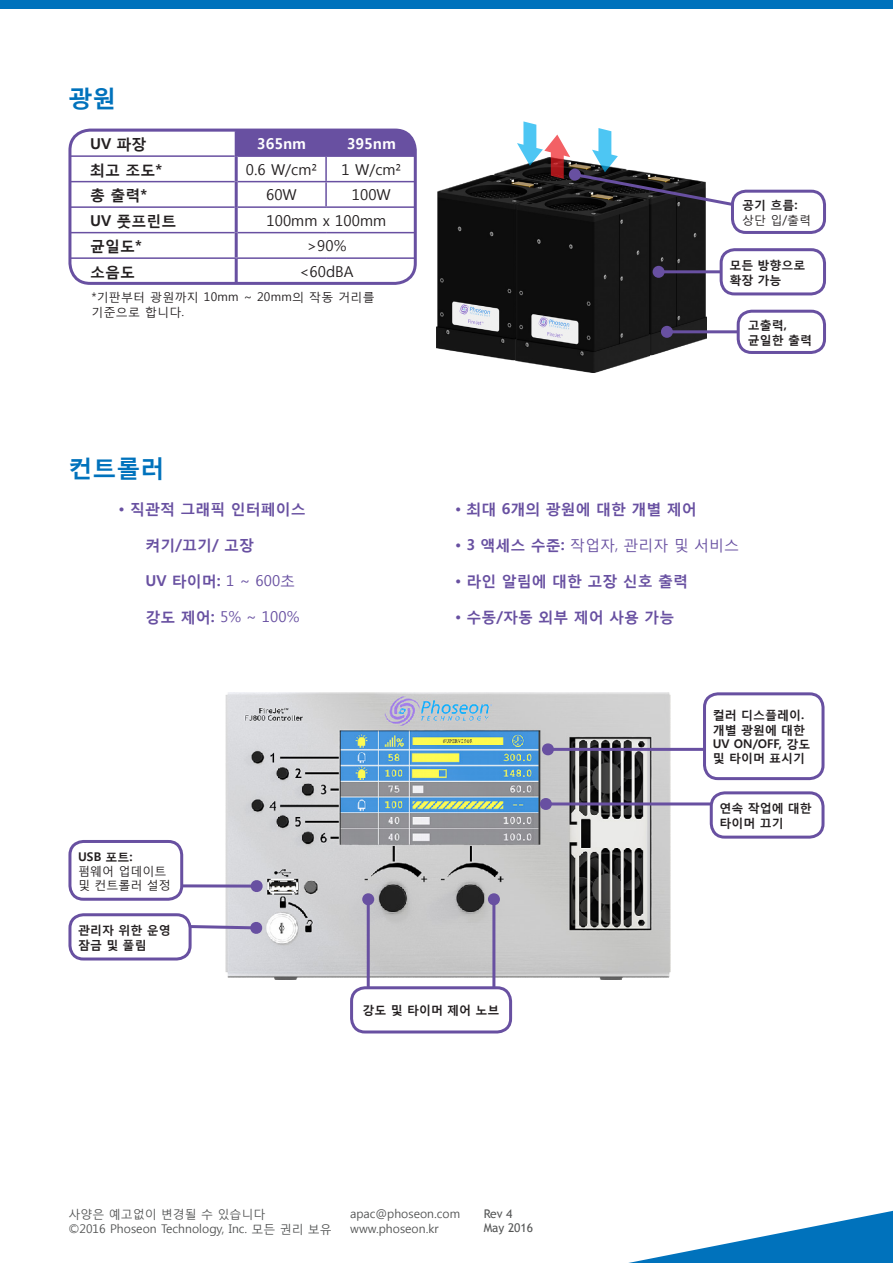
<style>
.page{position:relative;width:893px;height:1263px;background:#fff}
.page>*{position:absolute;margin:0;border:0;box-sizing:border-box;transform-origin:0 0}
.Product_name{font:700 24px "Malgun Gothic";color:#0072bc}
.t1{font:700 15px "Malgun Gothic";color:#6850a1}
.Table{font:15px "Malgun Gothic";color:#231f20}
.t2{font:15px "Malgun Gothic";color:#6850a1}
.Table-2{font:700 15px "Malgun Gothic";color:#231f20}
.Table-3{font:700 15px "Malgun Gothic";color:#fff}
.callouts{font:700 12px/14.4px "Malgun Gothic";color:#231f20}
.t3{font:12px/14.4px "Malgun Gothic";color:#545555}
.Product_name-2{font:12px/14.4px "Malgun Gothic";letter-spacing:.015em;color:#231f20}
.callouts-2{font:12px/14.4px "Malgun Gothic";color:#231f20}
.t4{font:12px/14.4px "Trebuchet MS";color:#545555}
.s1{font-weight:400}
.s2{font-weight:700}
</style>
<div class="page">
<div style="left:0;top:0;width:893px;height:9px;background:#0072bc"></div>
<svg style="left:628px;top:1210px;width:265px;height:53px"></svg>
<img style="left:437px;top:166px;width:270px;height:207px">
<svg style="left:517px;top:121px;width:258px;height:94px"></svg>
<div style="left:569px;top:169px;width:12px;height:12px;background:#6850a1;border-radius:50%"></div>
<hr style="left:667px;top:330px;width:82px;height:3px;background:#6850a1">
<div style="left:661px;top:326px;width:12px;height:12px;background:#6850a1;border-radius:50%"></div>
<hr style="left:659px;top:270px;width:92px;height:3px;background:#6850a1">
<div style="left:653px;top:266px;width:12px;height:12px;background:#6850a1;border-radius:50%"></div>
<div style="left:732px;top:191px;width:92px;height:41px;background:#fff;border-radius:14px"></div>
<div style="left:731px;top:190px;width:95px;height:44px;border:3px solid #6850a1;border-radius:14px"></div>
<div style="left:721px;top:250px;width:103px;height:44px;background:#fff;border-radius:14px"></div>
<div style="left:720px;top:248px;width:106px;height:47px;border:3px solid #6850a1;border-radius:14px"></div>
<div style="left:738px;top:311px;width:86px;height:41px;background:#fff;border-radius:14px"></div>
<div style="left:737px;top:310px;width:89px;height:44px;border:3px solid #6850a1;border-radius:14px"></div>
<div style="left:238px;top:131px;width:177px;height:24px;background:#6850a1"></div>
<hr style="left:326px;top:130px;width:89px;height:1px;background:#6850a1">
<hr style="left:70px;top:130px;width:166px;height:1px;background:#6850a1">
<hr style="left:70px;top:155px;width:165px;height:2px;background:#6850a1">
<hr style="left:238px;top:155px;width:88px;height:2px;background:#6850a1">
<hr style="left:326px;top:155px;width:89px;height:2px;background:#6850a1">
<hr style="left:70px;top:181px;width:165px;height:1px;background:#6850a1">
<hr style="left:238px;top:181px;width:88px;height:1px;background:#6850a1">
<hr style="left:326px;top:181px;width:89px;height:1px;background:#6850a1">
<hr style="left:70px;top:206px;width:165px;height:2px;background:#6850a1">
<hr style="left:238px;top:206px;width:88px;height:2px;background:#6850a1">
<hr style="left:326px;top:206px;width:89px;height:2px;background:#6850a1">
<hr style="left:70px;top:232px;width:165px;height:1px;background:#6850a1">
<hr style="left:238px;top:232px;width:88px;height:1px;background:#6850a1">
<hr style="left:326px;top:232px;width:89px;height:1px;background:#6850a1">
<hr style="left:235px;top:131px;width:3px;height:25px;background:#6850a1">
<hr style="left:235px;top:156px;width:3px;height:26px;background:#6850a1">
<hr style="left:235px;top:182px;width:3px;height:25px;background:#6850a1">
<hr style="left:235px;top:207px;width:3px;height:26px;background:#6850a1">
<hr style="left:235px;top:233px;width:3px;height:24px;background:#6850a1">
<hr style="left:235px;top:259px;width:3px;height:24px;background:#6850a1">
<hr style="left:236px;top:257px;width:90px;height:2px;background:#6850a1">
<hr style="left:326px;top:257px;width:89px;height:2px;background:#6850a1">
<hr style="left:70px;top:257px;width:166px;height:2px;background:#6850a1">
<hr style="left:325px;top:182px;width:2px;height:24px;background:#6850a1">
<hr style="left:325px;top:157px;width:2px;height:24px;background:#6850a1">
<hr style="left:325px;top:131px;width:2px;height:24px;background:#6850a1">
<div style="left:68px;top:129px;width:349px;height:156px;border:3px solid #6850a1;border-radius:20px"></div>
<img style="left:225px;top:692px;width:445px;height:287px">
<hr style="left:548px;top:748px;width:177px;height:3px;background:#6850a1">
<svg style="left:541px;top:743px;width:14px;height:13px"></svg>
<hr style="left:546px;top:802px;width:166px;height:3px;background:#6850a1">
<svg style="left:539px;top:797px;width:13px;height:13px"></svg>
<hr style="left:165px;top:884px;width:92px;height:3px;background:#6850a1">
<svg style="left:250px;top:879px;width:13px;height:14px"></svg>
<hr style="left:367px;top:899px;width:3px;height:92px;background:#6850a1">
<div style="left:362px;top:893px;width:12px;height:12px;background:#6850a1;border-radius:50%"></div>
<hr style="left:492px;top:899px;width:3px;height:92px;background:#6850a1">
<div style="left:488px;top:893px;width:12px;height:12px;background:#6850a1;border-radius:50%"></div>
<svg style="left:192px;top:921px;width:71px;height:13px"></svg>
<div style="left:70px;top:841px;width:112px;height:58px;background:#fff;border-radius:14px"></div>
<div style="left:68px;top:840px;width:115px;height:61px;border:3px solid #6850a1;border-radius:14px"></div>
<div style="left:68px;top:913px;width:124px;height:47px;border:3px solid #6850a1;border-radius:14px"></div>
<div style="left:704px;top:694px;width:119px;height:85px;background:#fff;border-radius:14px"></div>
<div style="left:703px;top:692px;width:121px;height:88px;border:3px solid #6850a1;border-radius:14px"></div>
<div style="left:710px;top:791px;width:114px;height:48px;border:3px solid #6850a1;border-radius:14px"></div>
<div style="left:352px;top:988px;width:159px;height:44px;background:#fff;border-radius:14px"></div>
<div style="left:350px;top:986px;width:162px;height:47px;border:3px solid #6850a1;border-radius:14px"></div>
<p class="Product_name" style="left:68px;top:83px;width:50px">광원</p>
<p class="Table-2" style="left:90px;top:135px;width:58px">UV 파장</p>
<p class="Table-3" style="left:257px;top:135px;width:51px">365nm</p>
<p class="Table-3" style="left:347px;top:135px;width:51px">395nm</p>
<p class="Table-2" style="left:90px;top:160px;width:74px">최고 조도*</p>
<p class="Table" style="left:246px;top:161px;width:73px">0.6 W/cm²</p>
<p class="Table" style="left:342px;top:161px;width:61px">1 W/cm²</p>
<p class="Table-2" style="left:90px;top:186px;width:59px">총 출력*</p>
<p class="Table" style="left:266px;top:186px;width:32px">60W</p>
<p class="Table" style="left:352px;top:186px;width:41px">100W</p>
<p class="Table-2" style="left:90px;top:211px;width:88px">UV 풋프린트</p>
<p class="Table" style="left:266px;top:212px;width:121px">100mm x 100mm</p>
<p class="Table-2" style="left:90px;top:237px;width:53px">균일도*</p>
<p class="Table" style="left:307px;top:237px;width:41px">&gt;90%</p>
<p class="Table-2" style="left:90px;top:262px;width:47px">소음도</p>
<p class="Table" style="left:299px;top:263px;width:56px">&lt;60dBA</p>
<p class="Product_name-2" style="left:91px;top:290px;width:285px">*기판부터 광원까지 10mm ~ 20mm의 작동 거리를 기준으로 합니다.</p>
<p class="Product_name" style="left:68px;top:454px;width:98px">컨트롤러</p>
<p class="t1" style="left:119px;top:499px;width:189px">• 직관적 그래픽 인터페이스</p>
<p class="t1" style="left:146px;top:535px;width:110px">켜기/끄기/ 고장</p>
<p class="t1" style="left:146px;top:571px;width:151px">UV 타이머: <span class="s1">1 ~ 600초</span></p>
<p class="t2" style="left:146px;top:608px;width:155px"><span class="s2">강도 제어:</span> 5% ~ 100%</p>
<p class="callouts" style="left:78px;top:849px;width:56px">USB 포트:</p>
<p class="callouts-2" style="left:78px;top:863px;width:94px">펌웨어 업데이트 및 컨트롤러 설정</p>
<p class="callouts" style="left:78px;top:923px;width:94px">관리자 위한 운영 잠금 및 풀림</p>
<p class="callouts-2" style="left:742px;top:198px;width:70px"><span class="s2">공기 흐름: </span>상단 입/출력</p>
<p class="callouts" style="left:729px;top:258px;width:78px">모든 방향으로 확장 가능</p>
<p class="callouts" style="left:748px;top:318px;width:66px">고출력, 균일한 출력</p>
<p class="t1" style="left:455px;top:499px;width:243px">• 최대 6개의 광원에 대한 개별 제어</p>
<p class="t2" style="left:455px;top:536px;width:286px"><span class="s2">• 3 액세스 수준:</span> 작업자, 관리자 및 서비스</p>
<p class="t1" style="left:455px;top:571px;width:234px">• 라인 알림에 대한 고장 신호 출력</p>
<p class="t1" style="left:455px;top:607px;width:221px">• 수동/자동 외부 제어 사용 가능</p>
<p class="callouts" style="left:713px;top:708px;width:99px">컬러 디스플레이. 개별 광원에 대한<br>UV ON/OFF, 강도 및 타이머 표시기</p>
<p class="callouts" style="left:719px;top:801px;width:94px">연속 작업에 대한 타이머 끄기</p>
<p class="callouts" style="left:363px;top:1003px;width:138px">강도 및 타이머 제어 노브</p>
<p class="t3" style="left:68px;top:1207px;width:265px">사양은 예고없이 변경될 수 있습니다<br>©2016 Phoseon Technology, Inc. 모든 권리 보유</p>
<p class="t3" style="left:350px;top:1207px;width:112px">apac@phoseon.com www.phoseon.kr</p>
<p class="t4" style="left:484px;top:1206px;width:51px">Rev 4<br>May 2016</p>
</div>
